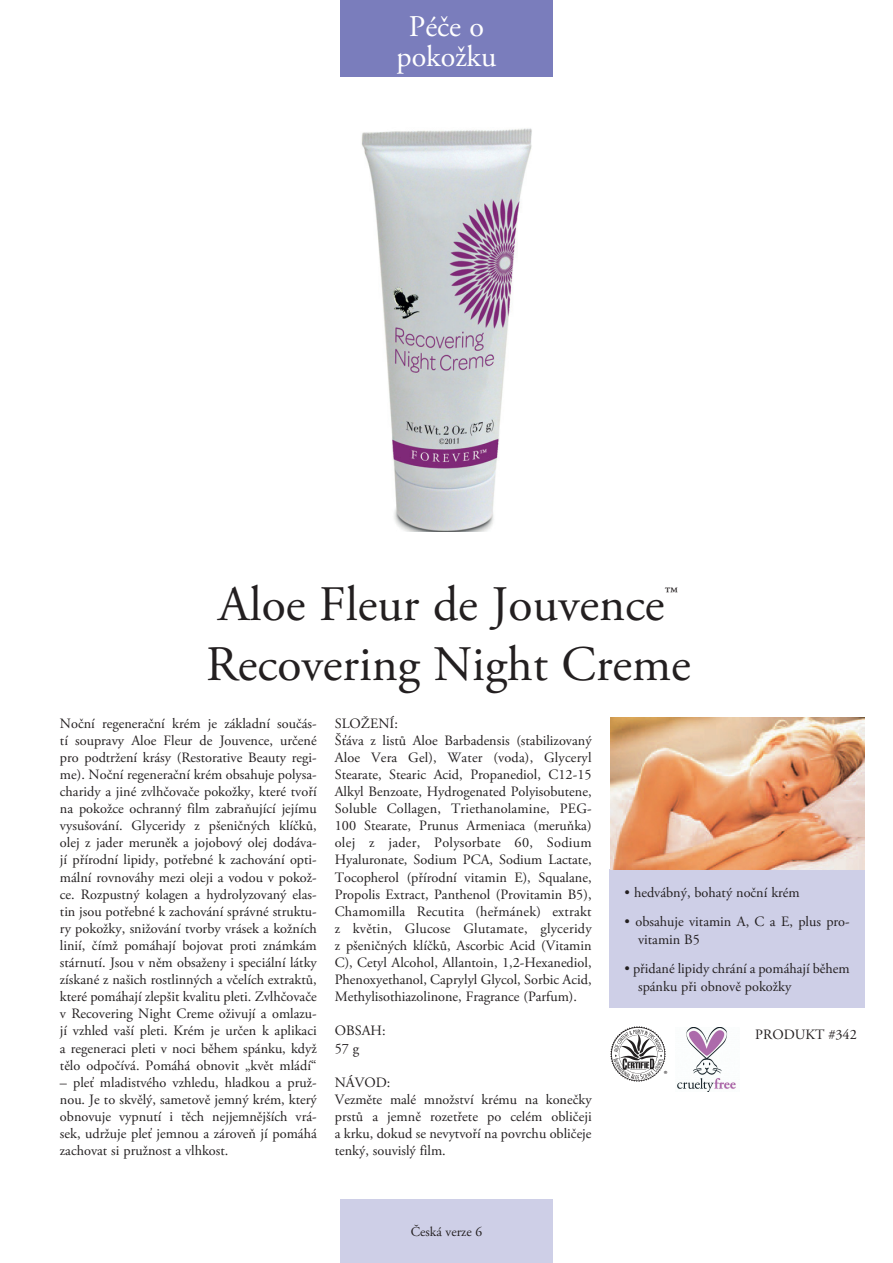
<style>
.page{position:relative;width:893px;height:1263px;background:#fff}
.page>*{position:absolute;margin:0;border:0;box-sizing:border-box;transform-origin:0 0}
.t1{font:49.5px/59.4px "Adobe Garamond Pro";color:#231f20}
.t2{font:30px/30px "Adobe Garamond Pro";color:#fff;text-align:center}
.t3{font:14.25px/17.1px "Adobe Garamond Pro";color:#231f20}
.t4{font:13.5px "Adobe Garamond Pro";color:#231f20}
.t5{font:9px "Myriad Pro";color:#231f20}
</style>
<div class="page">
<div style="left:610px;top:870px;width:255px;height:138px;background:#cecfe7"></div>
<div style="left:340px;top:0;width:213px;height:77px;background:#7a7dbc"></div>
<div style="left:340px;top:1199px;width:213px;height:64px;background:#cecfe7"></div>
<img style="left:610px;top:1027px;width:55px;height:55px">
<img style="left:610px;top:717px;width:254px;height:153px">
<img style="left:677px;top:1027px;width:59px;height:65px">
<img style="left:361px;top:128px;width:171px;height:403px">
<h2 class="t2" style="left:396px;top:13px;width:101px">Péče o pokožku</h2>
<h1 class="t1" style="left:206px;top:577px;width:486px">Aloe Fleur de Jouvence<sup>™<br></sup>Recovering Night Creme</h1>
<p class="t3" style="left:60px;top:715px;width:258px;text-align:justify">Noční regenerační krém je základní součás&shy;tí soupravy Aloe Fleur de Jouvence, určené pro podtržení krásy (Restorative Beauty regi&shy;me). Noční regenerační krém obsahuje polysa&shy;charidy a jiné zvlhčovače pokožky, které tvoří na pokožce ochranný film zabraňující jejímu vysušování. Glyceridy z pšeničných klíčků, olej z jader meruněk a jojobový olej dodáva&shy;jí přírodní lipidy, potřebné k zachování opti&shy;mální rovnováhy mezi oleji a vodou v pokož&shy;ce. Rozpustný kolagen a hydrolyzovaný elas&shy;tin jsou potřebné k zachování správné struktu&shy;ry pokožky, snižování tvorby vrásek a kožních linií, čímž pomáhají bojovat proti známkám stárnutí. Jsou v něm obsaženy i speciální látky získané z našich rostlinných a včelích extraktů, které pomáhají zlepšit kvalitu pleti. Zvlhčovače v Recovering Night Creme oživují a omlazu&shy;jí vzhled vaší pleti. Krém je určen k aplikaci a regeneraci pleti v noci během spánku, když tělo odpočívá. Pomáhá obnovit „květ mládí“</p>
<p class="t3" style="left:60px;top:1074px;width:258px;text-align:justify">– pleť mladistvého vzhledu, hladkou a pruž&shy;nou. Je to skvělý, sametově jemný krém, který obnovuje vypnutí i těch nejjemnějších vrá&shy;sek, udržuje pleť jemnou a zároveň jí pomáhá zachovat si pružnost a vlhkost.</p>
<p class="t3" style="left:335px;top:715px;width:258px">SLOŽENÍ:<br>Šťáva z listů Aloe Barbadensis (stabilizovaný Aloe Vera Gel), Water (voda), Glyceryl Stearate, Stearic Acid, Propanediol, C12-15<br>Alkyl Benzoate, Hydrogenated Polyisobutene, Soluble Collagen, Triethanolamine, PEG-100 Stearate, Prunus Armeniaca (meruňka) olej z jader, Polysorbate 60, Sodium Hyaluronate, Sodium PCA, Sodium Lactate, Tocopherol (přírodní vitamin E), Squalane, Propolis Extract, Panthenol (Provitamin B5), Chamomilla Recutita (heřmánek) extrakt z květin, Glucose Glutamate, glyceridy z pšeničných klíčků, Ascorbic Acid (Vitamin C), Cetyl Alcohol, Allantoin, 1,2-Hexanediol, Phenoxyethanol, Caprylyl Glycol, Sorbic Acid, Methylisothiazolinone, Fragrance (Parfum).</p>
<p class="t3" style="left:335px;top:1023px;width:52px">OBSAH:<br>57 g</p>
<p class="t3" style="left:335px;top:1074px;width:258px">NÁVOD:<br>Vezměte malé množství krému na konečky prstů a jemně rozetřete po celém obličeji a krku, dokud se nevytvoří na povrchu obličeje tenký, souvislý film.</p>
<p class="t3" style="left:625px;top:884px;width:177px">• hedvábný, bohatý noční krém</p>
<p class="t3" style="left:638px;top:913px;width:213px;line-height:18px;text-indent:-13px">• obsahuje vitamin A, C a E, plus pro&shy;vitamin B5</p>
<p class="t3" style="left:638px;top:960px;width:213px;line-height:18px;text-indent:-13px">• přidané lipidy chrání a pomáhají během spánku při obnově pokožky</p>
<p class="t3" style="left:755px;top:1026px;width:103px">PRODUKT #342</p>
<p class="t5" style="left:664px;top:1068px;width:5px">®</p>
<p class="t4" style="left:411px;top:1223px;width:73px">Česká verze 6</p>
</div>
